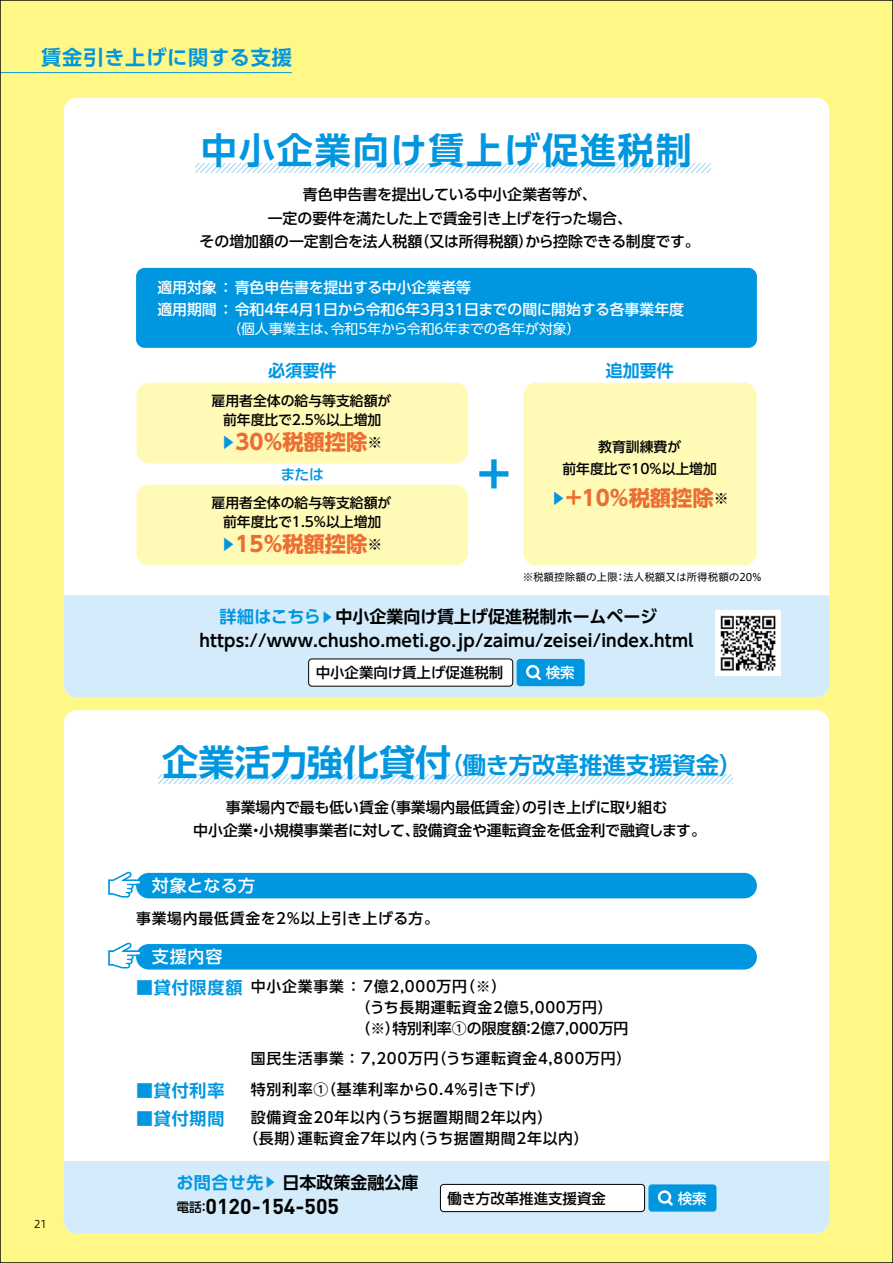
<style>
.page{position:relative;width:893px;height:1263px;background:#fff786}
.page>*{position:absolute;margin:0;border:0;box-sizing:border-box;transform-origin:0 0}
.t1{font:700 42.45px "UD Shin Go Pro";color:#0097e0}
.t2{font:700 36.15px "UD Shin Go Pro De";letter-spacing:.05em;color:#0097e0}
.t3{font:700 23.4px "UD Shin Go Pro De";color:#0097e0}
.t4{font:700 21.3px "UD Shin Go Pro";color:#ed6d34}
.t5{font:700 21.3px "DIN";color:#000}
.t6{font:700 20.25px "UD Shin Go Pro De";letter-spacing:.035em;color:#0097e0}
.t7{font:700 16.95px/24.2px "UD Shin Go Pro De";letter-spacing:.01em;color:#000}
.t8{font:700 16.95px "UD Shin Go Pro De";letter-spacing:.025em;color:#0097e0}
.t9{font:500 16.95px "UD Shin Go Pro";letter-spacing:.035em;color:#fff}
.t10{font:500 14.85px/21.3px "UD Shin Go Pro";letter-spacing:.05em;color:#000}
.t11{font:500 14.85px/23.4px "UD Shin Go Pro";color:#000;text-align:center}
.t12{font:500 14.85px/21.8px "UD Shin Go Pro";color:#fff}
.t13{font:500 14.85px "UD Shin Go Pro";color:#0097e0}
.t14{font:500 14.4px "UD Shin Go Pro";color:#000}
.t15{font:500 14.4px "UD Shin Go Pro";color:#fff}
.t16{font:500 13.8px/19.2px "UD Shin Go Pro";color:#000;text-align:center}
.t17{font:13.8px "UD Shin Go Pro";color:#fff}
.t18{font:10.65px "Hiragino UD Sans Std W4";color:#000}
.t19{font:10.65px "Hiragino UD Sans Std W3";color:#000}
.s1{font-family:"UD Shin Go Pro De";font-size:14.85px;color:#0097e0}
.s2{font-family:"UD Shin Go Pro De";font-size:14.85px;color:#000}
.s3{font-weight:500;font-size:14.85px;color:#000}
.s4{color:#0097e0}
.s5{font-size:12.75px;color:#0097e0}
.s6{font-size:36.15px}
.s7{font-family:"UD Shin Go Pro De";font-weight:700;font-size:16.95px;color:#0097e0}
.s8{font-family:"UD Shin Go Pro";font-weight:500;font-size:12.75px}
</style>
<div class="page">
<div style="left:64px;top:98px;width:765px;height:599px;background:#fff;border-radius:13px"></div>
<div style="left:64px;top:710px;width:765px;height:523px;background:#fff;border-radius:13px"></div>
<svg style="left:196px;top:164px;width:514px;height:8px"></svg>
<div style="left:136px;top:268px;width:621px;height:80px;background:#0097e0;border-radius:9px"></div>
<div style="left:523px;top:383px;width:233px;height:183px;background:#fffab6;border-radius:13px"></div>
<div style="left:136px;top:383px;width:332px;height:80px;background:#fffab6;border-radius:13px"></div>
<div style="left:136px;top:485px;width:332px;height:81px;background:#fffab6;border-radius:13px"></div>
<div style="left:136px;top:873px;width:621px;height:25px;background:#0097e0;border-radius:13px"></div>
<div style="left:136px;top:944px;width:621px;height:25px;background:#0097e0;border-radius:13px"></div>
<div style="left:64px;top:1161px;width:765px;height:72px;background:#d3ebfa"></div>
<div style="left:440px;top:1184px;width:205px;height:27px;background:#fff;border-radius:3px"></div>
<div style="left:440px;top:1184px;width:205px;height:28px;border:1px solid #000;border-radius:3px"></div>
<div style="left:648px;top:1184px;width:68px;height:27px;background:#0097e0;border-radius:3px"></div>
<div style="left:658px;top:1190px;width:13px;height:14px;border:3px solid #fff;border-radius:50%"></div>
<svg style="left:665px;top:1197px;width:8px;height:9px"></svg>
<div style="left:64px;top:595px;width:765px;height:102px;background:#d3ebfa"></div>
<div style="left:309px;top:659px;width:204px;height:27px;background:#fff;border-radius:3px"></div>
<div style="left:308px;top:659px;width:205px;height:27px;border:1px solid #000;border-radius:3px"></div>
<div style="left:517px;top:659px;width:68px;height:27px;background:#0097e0;border-radius:3px"></div>
<div style="left:526px;top:665px;width:13px;height:13px;border:3px solid #fff;border-radius:50%"></div>
<svg style="left:533px;top:672px;width:8px;height:9px"></svg>
<img style="left:716px;top:610px;width:65px;height:65px">
<hr style="left:0;top:72px;width:292px;height:1px;background:#0097e0">
<svg style="left:159px;top:775px;width:574px;height:8px"></svg>
<svg style="left:108px;top:871px;width:34px;height:26px"></svg>
<svg style="left:108px;top:942px;width:34px;height:26px"></svg>
<h3 class="t6" style="left:41px;top:40px;width:252px">賃金引き上げに関する支援</h3>
<h2 class="t2" style="left:201px;top:120px;width:492px">中小企業向け賃上げ促進税制</h2>
<p class="t11" style="left:199px;top:182px;width:502px">青色申告書を提出している中小企業者等が、<br>一定の要件を満たした上で賃金引き上げを行った場合、<br>その増加額の一定割合を法人税額（又は所得税額）から控除できる制度です。</p>
<p class="t12" style="left:157px;top:276px;width:528px">適用対象：青色申告書を提出する中小企業者等<br>適用期間：令和4年4月1日から令和6年3月31日までの間に開始する各事業年度</p>
<p class="t17" style="left:227px;top:318px;width:355px">（個人事業主は、令和5年から令和6年までの各年が対象）</p>
<p class="t8" style="left:606px;top:357px;width:70px">追加要件</p>
<p class="t8" style="left:268px;top:357px;width:70px">必須要件</p>
<p class="t16" style="left:212px;top:390px;width:181px">雇用者全体の給与等支給額が前年度比で2.5%以上増加</p>
<h3 class="t4" style="left:221px;top:425px;width:163px"><span class="s1">▶︎</span>30%税額控除<span class="s2">※</span></h3>
<p class="t16" style="left:562px;top:435px;width:156px;line-height:22.4px">教育訓練費が<br>前年度比で10%以上増加</p>
<h1 class="t1" style="left:473px;top:440px;width:44px">＋</h1>
<p class="t13" style="left:280px;top:462px;width:45px">または</p>
<h3 class="t4" style="left:551px;top:481px;width:179px"><span class="s1">▶</span> ＋10%税額控除<span class="s3">※</span></h3>
<p class="t16" style="left:212px;top:492px;width:181px">雇用者全体の給与等支給額が前年度比で1.5%以上増加</p>
<h3 class="t4" style="left:221px;top:527px;width:163px"><span class="s1">▶</span> 15%税額控除<span class="s3">※</span></h3>
<p class="t18" style="left:523px;top:569px;width:240px">※税額控除額の上限：法人税額又は所得税額の20%</p>
<p class="t7" style="left:199px;top:604px;width:496px;text-indent:20px"><span class="s4">詳細はこちら</span><span class="s5">▶︎</span> 中小企業向け賃上げ促進税制ホームページhttps://www.chusho.meti.go.jp/zaimu/zeisei/index.html</p>
<p class="t14" style="left:316px;top:661px;width:189px">中小企業向け賃上げ促進税制</p>
<p class="t15" style="left:546px;top:661px;width:30px">検索</p>
<h3 class="t3" style="left:162px;top:746px;width:582px"><span class="s6">企業活力強化貸付</span>（働き方改革推進支援資金）</h3>
<p class="t11" style="left:193px;top:795px;width:514px">事業場内で最も低い賃金（事業場内最低賃金）の引き上げに取り組む<br>中小企業・小規模事業者に対して、設備資金や運転資金を低金利で融資します。</p>
<p class="t9" style="left:152px;top:872px;width:105px">対象となる方</p>
<p class="t10" style="left:136px;top:907px;width:304px">事業場内最低賃金を2%以上引き上げる方。</p>
<p class="t9" style="left:152px;top:943px;width:72px">支援内容</p>
<p class="t10" style="left:355px;top:975px;width:274px;text-indent:-219px"><span class="s7">■貸付限度額</span>中小企業事業：7億2,000万円（※）<br>（うち長期運転資金2億5,000万円）（※）特別利率①の限度額：2億7,000万円</p>
<p class="t10" style="left:251px;top:1047px;width:382px">国民生活事業 ： 7,200万円（うち運転資金4,800万円）</p>
<p class="t8" style="left:136px;top:1076px;width:90px">■貸付利率</p>
<p class="t8" style="left:136px;top:1104px;width:90px">■貸付期間</p>
<p class="t10" style="left:251px;top:1074px;width:303px;line-height:28.3px">特別利率①（基準利率から0.4%引き下げ）設備資金20年以内（うち据置期間2年以内）</p>
<p class="t10" style="left:243px;top:1127px;width:347px">（長期）運転資金7年以内（うち据置期間2年以内）</p>
<p class="t19" style="left:34px;top:1215px;width:14px">21</p>
<p class="t7" style="left:176px;top:1170px;width:244px"><span class="s4">お問合せ先</span><span class="s5">▶︎</span> 日本政策金融公庫</p>
<h3 class="t5" style="left:176px;top:1192px;width:164px"><span class="s8">電話：</span>0120-154-505</h3>
<p class="t14" style="left:448px;top:1186px;width:160px">働き方改革推進支援資金</p>
<p class="t15" style="left:678px;top:1186px;width:30px">検索</p>
</div>
